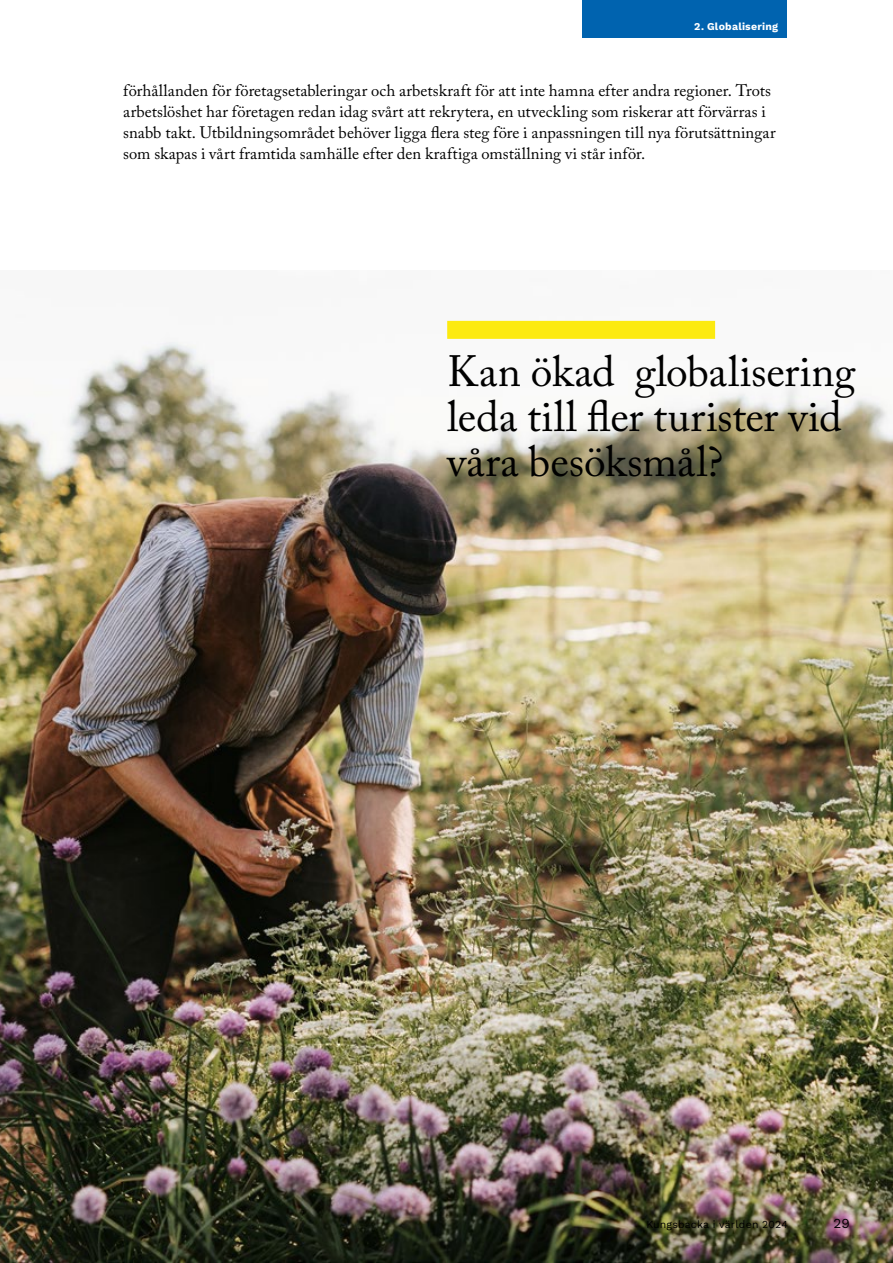
<style>
.page{position:relative;width:893px;height:1263px;background:#fff}
.page>*{position:absolute;margin:0;border:0;box-sizing:border-box;transform-origin:0 0}
.t1{font:43.5px/45px "Adobe Caslon Pro";letter-spacing:-.005em;color:#000}
.Brödtext_11{font:16.5px/21px "Adobe Caslon Pro";letter-spacing:.005em;color:#000}
.t2{font:13.5px "Work Sans";color:#000}
.t3{font:10.5px "Work Sans";letter-spacing:.02em;color:#000}
.t4{font:700 10.5px "Work Sans";letter-spacing:.02em;color:#fff}
</style>
<div class="page">
<img style="left:0;top:320px;width:893px;height:943px">
<div style="left:447px;top:321px;width:268px;height:18px;background:#fcea10"></div>
<div style="left:583px;top:0;width:204px;height:38px;background:#0063af"></div>
<p class="t4" style="left:694px;top:20px;width:85px">2. Globalisering</p>
<p class="Brödtext_11" style="left:123px;top:80px;width:654px">förhållanden för företagsetableringar och arbetskraft för att inte hamna efter andra regioner. Trots arbetslöshet har företagen redan idag svårt att rekrytera, en utveckling som riskerar att förvärras i snabb takt. Utbildningsområdet behöver ligga flera steg före i anpassningen till nya förutsättningar som skapas i vårt framtida samhälle efter den kraftiga omställning vi står inför.</p>
<h1 class="t1" style="left:447px;top:348px;width:410px">Kan ökad globalisering leda till fler turister vid våra besöksmål?</h1>
<p class="t3" style="left:646px;top:1216px;width:143px">Kungsbacka i världen 2024</p>
<p class="t2" style="left:833px;top:1213px;width:18px">29</p>
</div>
